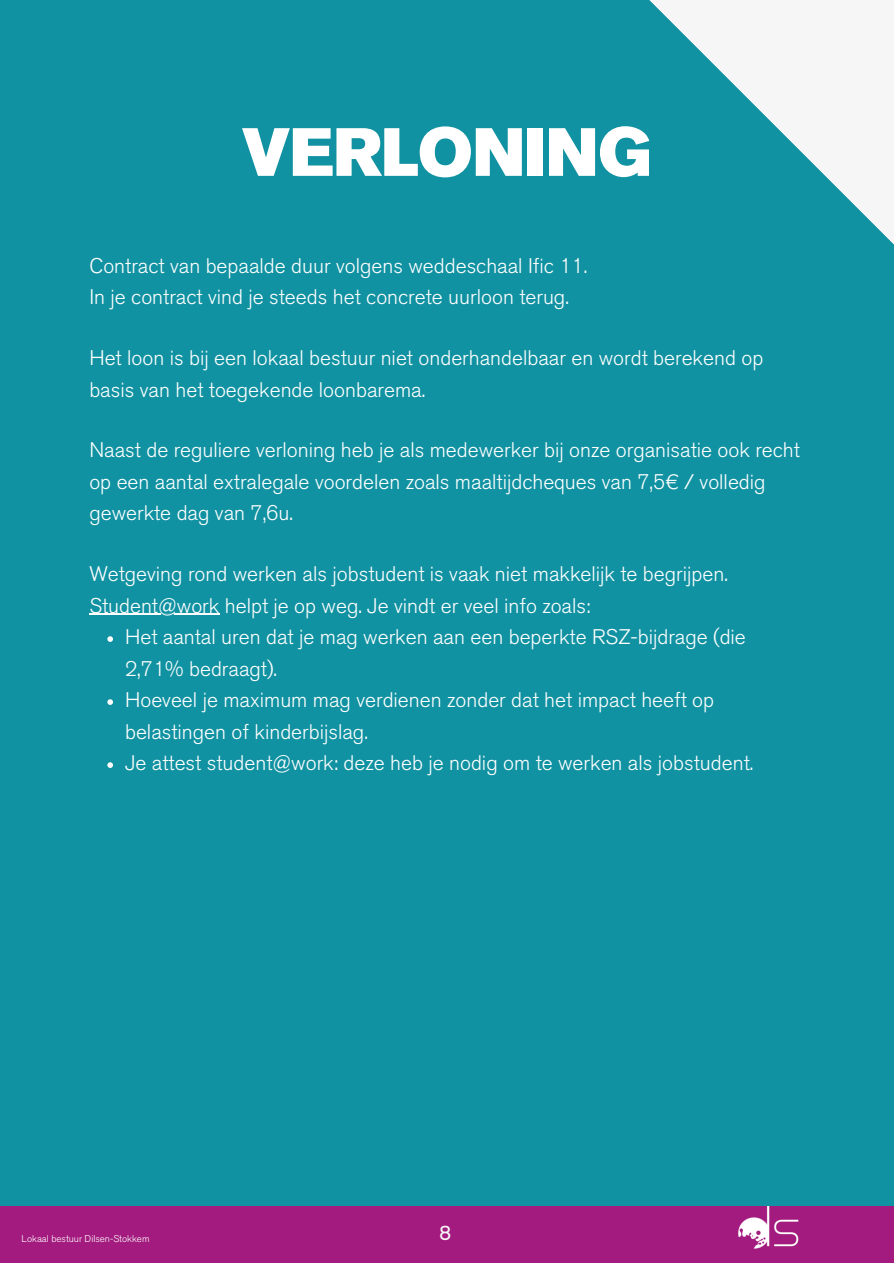
<style>
.page{position:relative;width:894px;height:1264px;background:#fff}
.page>*{position:absolute;margin:0;border:0;box-sizing:border-box;transform-origin:0 0}
.t1{font:67.5px "Anonymous";color:#fff}
.t2{font:21px/31.5px "Anonymous";color:#fff}
.t3{font:21px "Anonymous";color:#f6f6f6}
.t4{font:9.75px "Anonymous";color:#fff}
</style>
<div class="page">
<div style="left:0;top:0;width:893px;height:1206px;background:#1192a2"></div>
<div style="left:0;top:1206px;width:893px;height:56px;background:#a31b7e"></div>
<img style="left:738px;top:1206px;width:61px;height:43px">
<div style="left:63px;top:1116px;width:81px;height:74px;background:#1192a2"></div>
<hr style="left:89px;top:613px;width:130px;height:2px;background:#fff">
<svg style="left:107px;top:636px;width:6px;height:6px"></svg>
<svg style="left:107px;top:699px;width:6px;height:6px"></svg>
<svg style="left:107px;top:762px;width:6px;height:6px"></svg>
<svg style="left:588px;top:0;width:305px;height:395px;fill:#1192a2"></svg>
<h1 class="t1" style="left:242px;top:113px;width:411px">VERLONING</h1>
<p class="t2" style="left:89px;top:251px;width:499px">Contract van bepaalde duur volgens weddeschaal Ific 11.<br>In je contract vind je steeds het concrete uurloon terug.</p>
<p class="t2" style="left:89px;top:343px;width:675px">Het loon is bij een lokaal bestuur niet onderhandelbaar en wordt berekend op basis van het toegekende loonbarema.</p>
<p class="t2" style="left:89px;top:436px;width:712px">Naast de reguliere verloning heb je als medewerker bij onze organisatie ook recht op een aantal extralegale voordelen zoals maaltijdcheques van 7,5€ / volledig gewerkte dag van 7,6u.</p>
<p class="t2" style="left:89px;top:559px;width:640px">Wetgeving rond werken als jobstudent is vaak niet makkelijk te begrijpen.<br>Student@work helpt je op weg. Je vindt er veel info zoals:</p>
<p class="t2" style="left:125px;top:622px;width:629px">Het aantal uren dat je mag werken aan een beperkte RSZ-bijdrage (die 2,71% bedraagt).<br>Hoeveel je maximum mag verdienen zonder dat het impact heeft op belastingen of kinderbijslag.<br>Je attest student@work: deze heb je nodig om te werken als jobstudent.</p>
<p class="t4" style="left:22px;top:1234px;width:129px">Lokaal bestuur Dilsen-Stokkem</p>
<p class="t3" style="left:439px;top:1219px;width:14px">8</p>
</div>
